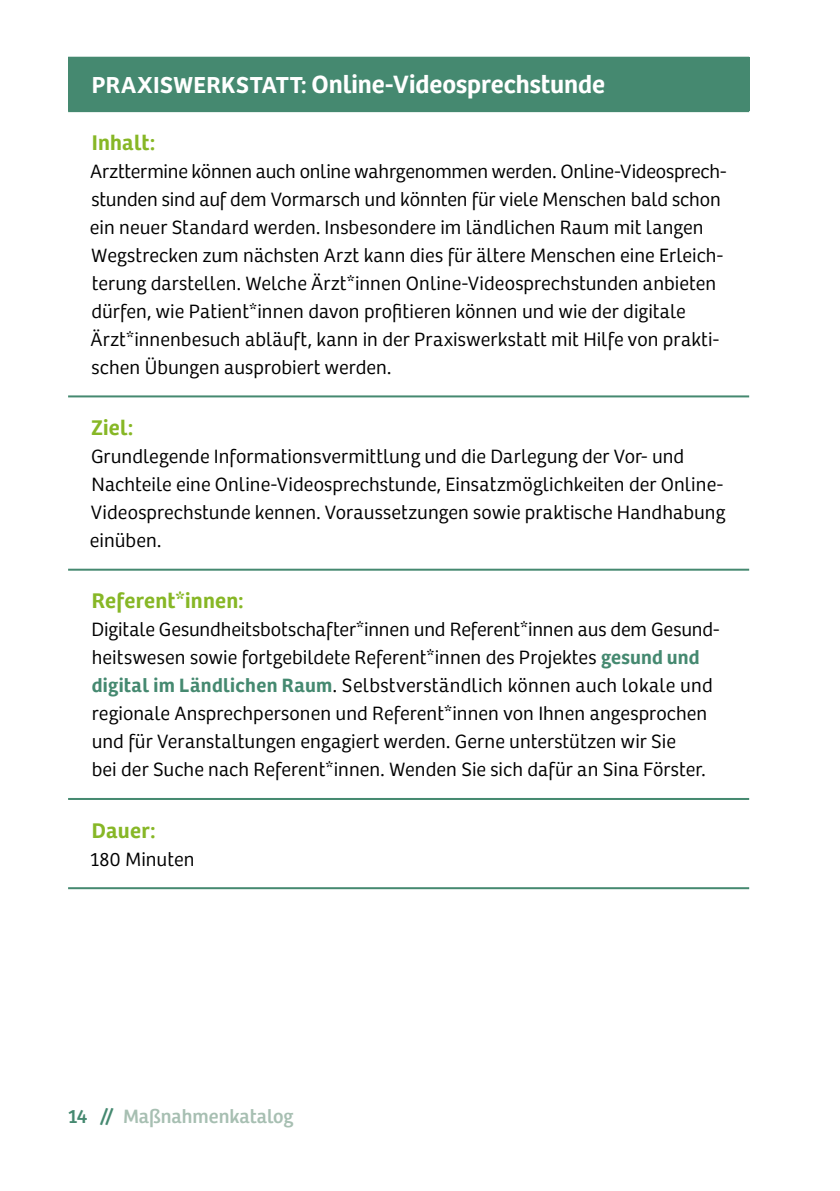
<style>
.page{position:relative;width:840px;height:1191px;background:#fff}
.page>*{position:absolute;margin:0;border:0;box-sizing:border-box;transform-origin:0 0}
.bw_Headline_1{font:600 26px "Bree";letter-spacing:-.005em;color:#fff}
.Tabelle_Head{font:600 22px "Bree";letter-spacing:.015em;color:#87b726}
.Fließtext{font:300 20px/28px "Bree";letter-spacing:.005em;color:#000}
.t1{font:20px "Bree";color:#a7bfb2}
.s1{font-size:24px}
.s2{font-weight:600;color:#458970}
.s3{color:#458970}
.s4{font-family:"Bree Serif";color:#458970}
</style>
<div class="page">
<div style="left:68px;top:58px;width:680px;height:53px;background:#458970"></div>
<hr style="left:68px;top:57px;width:680px;height:2px;background:#458970">
<hr style="left:68px;top:110px;width:680px;height:2px;background:#458970">
<hr style="left:68px;top:395px;width:680px;height:2px;background:#458970">
<hr style="left:68px;top:568px;width:680px;height:2px;background:#458970">
<hr style="left:68px;top:798px;width:680px;height:2px;background:#458970">
<hr style="left:68px;top:887px;width:680px;height:2px;background:#458970">
<p class="bw_Headline_1" style="left:92px;top:65px;width:514px"><span class="s1">PRAXISWERKSTATT:</span> Online-Videosprechstunde</p>
<p class="Tabelle_Head" style="left:92px;top:125px;width:65px">Inhalt:</p>
<p class="Fließtext" style="left:90px;top:157px;width:637px">Arzttermine können auch online wahrgenommen werden. Online-Videosprech&shy;stunden sind auf dem Vormarsch und könnten für viele Menschen bald schon ein neuer Standard werden. Insbesondere im ländlichen Raum mit langen Wegstrecken zum nächsten Arzt kann dies für ältere Menschen eine Erleich&shy;terung darstellen. Welche Ärzt*innen Online-Videosprechstunden anbieten dürfen, wie Patient*innen davon profitieren können und wie der digitale Ärzt*innenbesuch abläuft, kann in der Praxiswerkstatt mit Hilfe von prakti&shy;schen Übungen ausprobiert werden.</p>
<p class="Tabelle_Head" style="left:91px;top:410px;width:43px">Ziel:</p>
<p class="Fließtext" style="left:90px;top:442px;width:636px">Grundlegende Informationsvermittlung und die Darlegung der Vor- und Nachteile eine Online-Videosprechstunde, Einsatzmöglichkeiten der Online-Videosprechstunde kennen. Voraussetzungen sowie praktische Handhabung einüben.</p>
<p class="Tabelle_Head" style="left:92px;top:584px;width:153px">Referent*innen:</p>
<p class="Fließtext" style="left:91px;top:616px;width:629px">Digitale Gesundheitsbotschafter*innen und Referent*innen aus dem Gesund&shy;heitswesen sowie fortgebildete Referent*innen des Projektes <span class="s2">gesund und digital im Ländlichen Raum</span>. Selbstverständlich können auch lokale und regionale Ansprechpersonen und Referent*innen von Ihnen angesprochen und für Veranstaltungen engagiert werden. Gerne unterstützen wir Sie<br>bei der Suche nach Referent*innen. Wenden Sie sich dafür an Sina Förster.</p>
<p class="Tabelle_Head" style="left:92px;top:813px;width:65px">Dauer:</p>
<p class="Fließtext" style="left:90px;top:845px;width:105px">180 Minuten</p>
<p class="t1" style="left:68px;top:1104px;width:227px"><span class="s3">14</span> <span class="s4">//</span> Maßnahmenkatalog</p>
</div>
